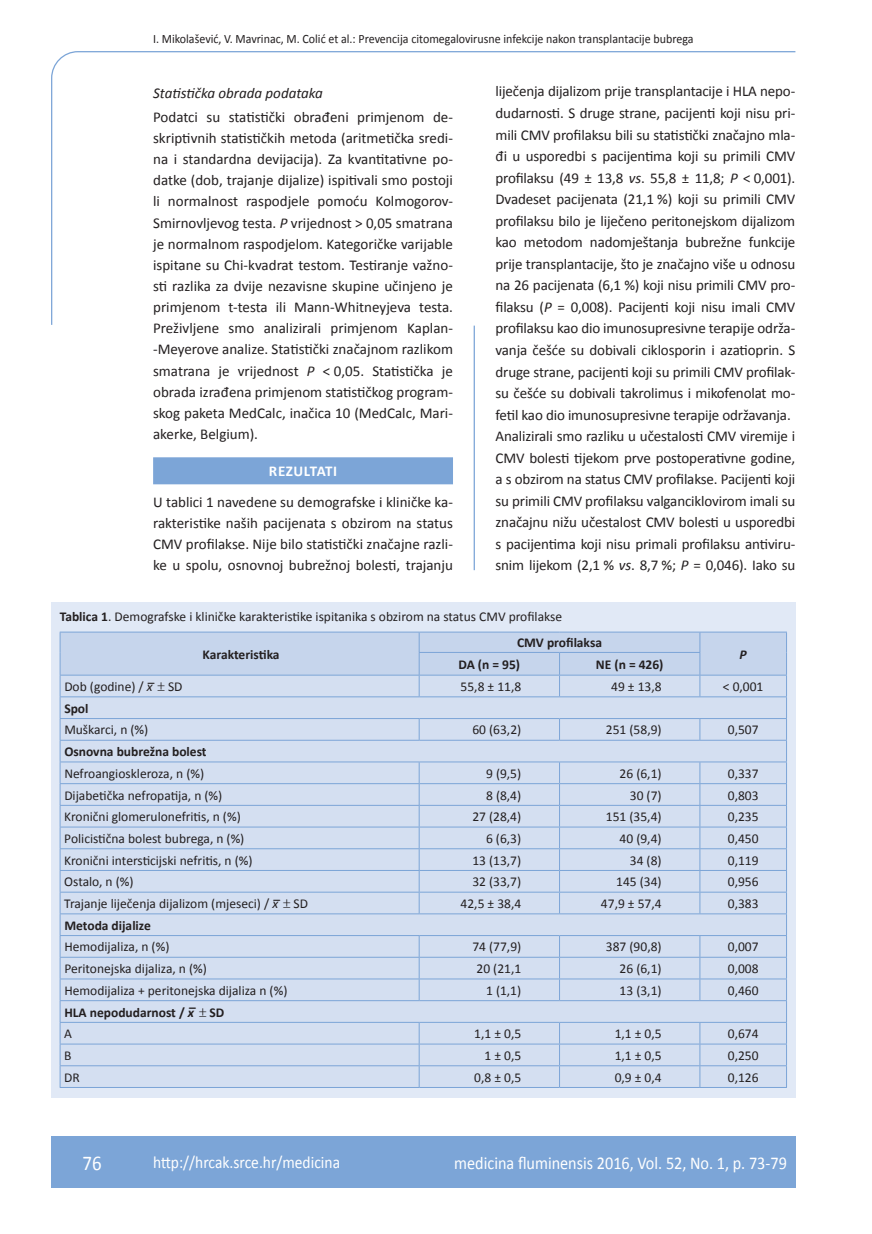
<style>
.page{position:relative;width:872px;height:1234px;background:#fff}
.page>*{position:absolute;margin:0;border:0;box-sizing:border-box;transform-origin:0 0}
.t1{font:21px "Calibri";color:#fff;scale:.9 1}
.t2{font:18px "Calibri";color:#fff;scale:.9 1}
.t3{font:17.25px "Calibri";color:#fff;scale:.9 1}
.t4{font:15px/21.5px "Calibri";letter-spacing:-.01em;color:#231f20;text-align:justify}
.t5{font:italic 15px "Calibri";color:#231f20}
.t6{font:700 15px "Calibri";letter-spacing:.035em;color:#fff}
.t7{font:13.5px "Calibri";color:#231f20}
.t8{font:700 13.5px/21.6px "Calibri";color:#231f20}
.t9{font:italic 700 13.5px "Calibri";color:#231f20}
.t10{font:12.75px "Calibri";color:#231f20;scale:.94 1}
.s1{font-style:italic}
.s2{font-weight:700}
.s3{font-weight:400}
</style>
<div class="page">
<svg style="left:51px;top:51px;width:745px;height:274px"></svg>
<hr style="left:473px;top:325px;width:2px;height:245px;background:#7ca5d7">
<div style="left:51px;top:1135px;width:744px;height:51px;background:#7ca5d7"></div>
<div style="left:153px;top:457px;width:300px;height:27px;background:#7ca5d7"></div>
<div style="left:51px;top:602px;width:744px;height:495px;background:#e1e9f6"></div>
<hr style="left:60px;top:631px;width:359px;height:1px;background:#7ca5d7">
<hr style="left:419px;top:631px;width:140px;height:1px;background:#7ca5d7">
<hr style="left:559px;top:631px;width:141px;height:1px;background:#7ca5d7">
<hr style="left:700px;top:631px;width:87px;height:1px;background:#7ca5d7">
<hr style="left:60px;top:1086px;width:359px;height:1px;background:#7ca5d7">
<hr style="left:419px;top:1086px;width:140px;height:1px;background:#7ca5d7">
<hr style="left:559px;top:1086px;width:141px;height:1px;background:#7ca5d7">
<hr style="left:700px;top:1086px;width:87px;height:1px;background:#7ca5d7">
<svg style="left:60px;top:632px;width:727px;height:454px"></svg>
<p class="t10" style="left:153px;top:30px;width:576px">I. Mikolašević, V. Mavrinac, M. Colić et al.: Prevencija citomegalovirusne infekcije nakon transplantacije bubrega</p>
<p class="t4" style="left:495px;top:80px;width:301px;text-align:left">liječenja dijalizom prije transplantacije i HLA nepo&shy;dudarnosti. S druge strane, pacijenti koji nisu pri&shy;mili CMV profilaksu bili su statistički značajno mla&shy;đi u usporedbi s pacijentima koji su primili CMV profilaksu (49 ± 13,8 <span class="s1">vs</span>. 55,8 ± 11,8; <span class="s1">P</span> &lt; 0,001).<br>Dvadeset pacijenata (21,1 %) koji su primili CMV profilaksu bilo je liječeno peritonejskom dijalizom kao metodom nadomještanja bubrežne funkcije prije transplantacije, što je značajno više u odnosu na 26 pacijenata (6,1 %) koji nisu primili CMV pro&shy;filaksu (<span class="s1">P</span> = 0,008). Pacijenti koji nisu imali CMV profilaksu kao dio imunosupresivne terapije održa&shy;vanja češće su dobivali ciklosporin i azatioprin. S druge strane, pacijenti koji su primili CMV profilak&shy;su češće su dobivali takrolimus i mikofenolat mo&shy;fetil kao dio imunosupresivne terapije održavanja.<br>Analizirali smo razliku u učestalosti CMV viremije i CMV bolesti tijekom prve postoperativne godine, a s obzirom na status CMV profilakse. Pacijenti koji su primili CMV profilaksu valganciklovirom imali su značajnu nižu učestalost CMV bolesti u usporedbi s pacijentima koji nisu primali profilaksu antiviru&shy;snim lijekom (2,1 % <span class="s1">vs</span>. 8,7 %; <span class="s1">P</span> = 0,046). Iako su</p>
<p class="t7" style="left:60px;top:608px;width:504px"><span class="s2">Tablica 1</span>. Demografske i kliničke karakteristike ispitanika s obzirom na status CMV profilakse</p>
<p class="t8" style="left:203px;top:642px;width:78px">Karakteristika</p>
<p class="t5" style="left:153px;top:84px;width:171px">Statistička obrada podataka</p>
<p class="t4" style="left:153px;top:105px;width:301px">Podatci su statistički obrađeni primjenom de&shy;skriptivnih statističkih metoda (aritmetička sredi&shy;na i standardna devijacija). Za kvantitativne po&shy;datke (dob, trajanje dijalize) ispitivali smo postoji li normalnost raspodjele pomoću Kolmogorov-Smirnovljevog testa. <span class="s1">P</span> vrijednost &gt; 0,05 smatrana je normalnom raspodjelom. Kategoričke varijable ispitane su Chi-kvadrat testom. Testiranje važno&shy;sti razlika za dvije nezavisne skupine učinjeno je primjenom t-testa ili Mann-Whitneyjeva testa.<br>Preživljene smo analizirali primjenom Kaplan--Meyerove analize. Statistički značajnom razlikom smatrana je vrijednost <span class="s1">P</span> &lt; 0,05. Statistička je obrada izrađena primjenom statističkog program&shy;skog paketa MedCalc, inačica 10 (MedCalc, Mari&shy;akerke, Belgium).</p>
<p class="t6" style="left:269px;top:462px;width:70px">REZULTATI</p>
<p class="t4" style="left:153px;top:490px;width:301px">U tablici 1 navedene su demografske i kliničke ka&shy;rakteristike naših pacijenata s obzirom na status CMV profilakse. Nije bilo statistički značajne razli&shy;ke u spolu, osnovnoj bubrežnoj bolesti, trajanju</p>
<p class="t8" style="left:517px;top:631px;width:87px">CMV profilaksa</p>
<p class="t9" style="left:739px;top:645px;width:9px">P</p>
<p class="t8" style="left:458px;top:652px;width:63px">DA (n = 95)</p>
<p class="t8" style="left:596px;top:652px;width:69px">NE (n = 426)</p>
<p class="t7" style="left:64px;top:678px;width:120px">Dob (godine) / <span class="s1">x</span>– SD</p>
<p class="t7" style="left:460px;top:678px;width:62px">55,8 ± 11,8</p>
<p class="t7" style="left:611px;top:678px;width:52px">49 ± 13,8</p>
<p class="t7" style="left:723px;top:678px;width:42px">&lt; 0,001</p>
<p class="t8" style="left:64px;top:696px;width:26px">Spol</p>
<p class="t7" style="left:64px;top:721px;width:85px">Muškarci, n (%)</p>
<p class="t7" style="left:472px;top:721px;width:50px">60 (63,2)</p>
<p class="t7" style="left:606px;top:721px;width:57px">251 (58,9)</p>
<p class="t7" style="left:728px;top:721px;width:32px">0,507</p>
<p class="t8" style="left:64px;top:740px;width:144px">Osnovna bubrežna bolest</p>
<p class="t7" style="left:64px;top:764px;width:141px">Nefroangioskleroza, n (%)</p>
<p class="t7" style="left:486px;top:764px;width:37px">9 (9,5)</p>
<p class="t7" style="left:619px;top:764px;width:43px">26 (6,1)</p>
<p class="t7" style="left:728px;top:764px;width:32px">0,337</p>
<p class="t7" style="left:64px;top:786px;width:159px">Dijabetička nefropatija, n (%)</p>
<p class="t7" style="left:486px;top:786px;width:37px">8 (8,4)</p>
<p class="t7" style="left:630px;top:786px;width:33px">30 (7)</p>
<p class="t7" style="left:728px;top:786px;width:32px">0,803</p>
<p class="t7" style="left:64px;top:808px;width:178px">Kronični glomerulonefritis, n (%)</p>
<p class="t7" style="left:472px;top:808px;width:50px">27 (28,4)</p>
<p class="t7" style="left:606px;top:808px;width:57px">151 (35,4)</p>
<p class="t7" style="left:728px;top:808px;width:32px">0,235</p>
<p class="t7" style="left:64px;top:829px;width:182px">Policistična bolest bubrega, n (%)</p>
<p class="t7" style="left:486px;top:829px;width:37px">6 (6,3)</p>
<p class="t7" style="left:619px;top:829px;width:43px">40 (9,4)</p>
<p class="t7" style="left:728px;top:829px;width:32px">0,450</p>
<p class="t7" style="left:64px;top:851px;width:190px">Kronični intersticijski nefritis, n (%)</p>
<p class="t7" style="left:472px;top:851px;width:50px">13 (13,7)</p>
<p class="t7" style="left:630px;top:851px;width:33px">34 (8)</p>
<p class="t7" style="left:728px;top:851px;width:32px">0,119</p>
<p class="t7" style="left:64px;top:873px;width:71px">Ostalo, n (%)</p>
<p class="t7" style="left:472px;top:873px;width:50px">32 (33,7)</p>
<p class="t7" style="left:616px;top:873px;width:47px">145 (34)</p>
<p class="t7" style="left:728px;top:873px;width:32px">0,956</p>
<p class="t7" style="left:64px;top:895px;width:245px">Trajanje liječenja dijalizom (mjeseci) / <span class="s1">x</span>– SD</p>
<p class="t7" style="left:460px;top:895px;width:62px">42,5 ± 38,4</p>
<p class="t7" style="left:601px;top:895px;width:62px">47,9 ± 57,4</p>
<p class="t7" style="left:728px;top:895px;width:32px">0,383</p>
<p class="t8" style="left:64px;top:913px;width:88px">Metoda dijalize</p>
<p class="t7" style="left:64px;top:938px;width:107px">Hemodijaliza, n (%)</p>
<p class="t7" style="left:472px;top:938px;width:50px">74 (77,9)</p>
<p class="t7" style="left:606px;top:938px;width:57px">387 (90,8)</p>
<p class="t7" style="left:728px;top:938px;width:32px">0,007</p>
<p class="t7" style="left:64px;top:960px;width:144px">Peritonejska dijaliza, n (%)</p>
<p class="t7" style="left:476px;top:960px;width:46px">20 (21,1</p>
<p class="t7" style="left:619px;top:960px;width:43px">26 (6,1)</p>
<p class="t7" style="left:728px;top:960px;width:32px">0,008</p>
<p class="t7" style="left:64px;top:981px;width:225px">Hemodijaliza + peritonejska dijaliza n (%)</p>
<p class="t7" style="left:486px;top:981px;width:37px">1 (1,1)</p>
<p class="t7" style="left:619px;top:981px;width:43px">13 (3,1)</p>
<p class="t7" style="left:728px;top:981px;width:32px">0,460</p>
<p class="t8" style="left:64px;top:1000px;width:161px">HLA nepodudarnost / <span class="s1">x</span>– SD<br><span class="s3">A</span></p>
<p class="t7" style="left:474px;top:1025px;width:48px">1,1 ± 0,5</p>
<p class="t7" style="left:614px;top:1025px;width:48px">1,1 ± 0,5</p>
<p class="t7" style="left:728px;top:1025px;width:32px">0,674</p>
<p class="t7" style="left:64px;top:1046px;width:9px">B</p>
<p class="t7" style="left:484px;top:1046px;width:38px">1 ± 0,5</p>
<p class="t7" style="left:614px;top:1046px;width:48px">1,1 ± 0,5</p>
<p class="t7" style="left:728px;top:1046px;width:32px">0,250</p>
<p class="t7" style="left:64px;top:1068px;width:17px">DR</p>
<p class="t7" style="left:474px;top:1068px;width:48px">0,8 ± 0,5</p>
<p class="t7" style="left:614px;top:1068px;width:48px">0,9 ± 0,4</p>
<p class="t7" style="left:728px;top:1068px;width:32px">0,126</p>
<h1 class="t1" style="left:82px;top:1149px;width:23px">76</h1>
<p class="t3" style="left:153px;top:1150px;width:209px">http://hrcak.srce.hr/medicina</p>
<p class="t2" style="left:454px;top:1151px;width:371px">medicina fluminensis 2016, Vol. 52, No. 1, p. 73-79</p>
</div>
